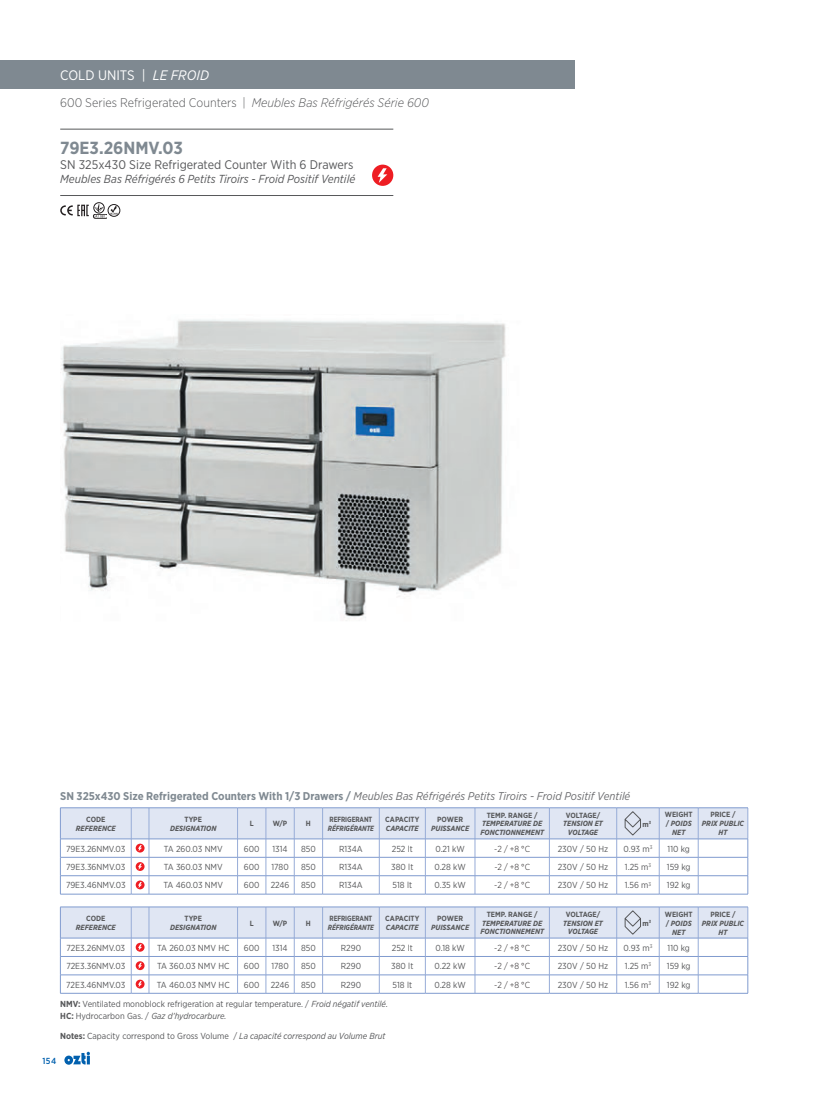
<style>
.page{position:relative;width:815px;height:1099px;background:#fff}
.page>*{position:absolute;margin:0;border:0;box-sizing:border-box;transform-origin:0 0}
.t1{font:700 17.5px "Gotham Narrow";color:#7f8991}
.t2{font:13.75px "Gotham Narrow";color:#fff}
.t3{font:300 12.5px "Gotham Narrow";color:#57585a}
.t4{font:12.5px "Gotham Narrow";color:#57585a}
.t5{font:italic 11.62px "Gotham Narrow";color:#57585a}
.t6{font:italic 11.25px "Gotham Narrow";color:#6c6d70}
.t7{font:8.75px/12.5px "Gotham Narrow";color:#57585a}
.t8{font:300 8.75px "Gotham Narrow";color:#231f20}
.t9{font:500 8.75px "Gotham Narrow";color:#0160ae}
.t10{font:italic 700 7.5px/9px "Gotham Narrow";color:#57585a;text-align:center}
.t11{font:700 7.5px "Gotham Narrow";color:#57585a}
.t12{font:italic 700 7.5px "Gotham Narrow";color:#57585a;scale:.9 1}
.t13{font:700 7.5px "Gotham Narrow";color:#57585a;scale:.9 1}
.t14{font:700 7.5px "Gotham Narrow";letter-spacing:-.035em;color:#57585a}
.s1{font-style:italic}
.s2{font-weight:700;font-style:normal;color:#7f8991}
.s3{font-style:normal}
.s4{font-weight:700}
</style>
<div class="page">
<svg style="left:64px;top:1051px;width:26px;height:13px"></svg>
<div style="left:0;top:60px;width:574px;height:29px;background:#7f8991"></div>
<hr style="left:60px;top:129px;width:333px;height:1px;background:#57585a">
<hr style="left:60px;top:195px;width:333px;height:1px;background:#57585a">
<div style="left:372px;top:165px;width:21px;height:21px;background:#ee1d23;border-radius:50%"></div>
<svg style="left:378px;top:168px;width:9px;height:15px"></svg>
<div style="left:94px;top:202px;width:10px;height:11px;border:1px solid #231f20;border-radius:50%"></div>
<div style="left:108px;top:204px;width:12px;height:12px;border:1px solid #231f20;border-radius:50%"></div>
<svg style="left:60px;top:203px;width:58px;height:15px"></svg>
<img style="left:60px;top:319px;width:446px;height:302px">
<svg style="left:60px;top:807px;width:689px;height:87px"></svg>
<svg style="left:60px;top:906px;width:689px;height:88px"></svg>
<h2 class="t2" style="left:60px;top:67px;width:150px">COLD UNITS | <span class="s1">LE FROID</span></h2>
<h3 class="t3" style="left:60px;top:95px;width:370px">600 Series Refrigerated Counters | <span class="s1">Meubles Bas Réfrigérés Série 600</span></h3>
<h1 class="t1" style="left:60px;top:136px;width:124px">79E3.26NMV.03</h1>
<h3 class="t4" style="left:60px;top:156px;width:295px">SN 325x430 Size Refrigerated Counter With 6 Drawers</h3>
<h3 class="t5" style="left:60px;top:171px;width:297px">Meubles Bas Réfrigérés 6 Petits Tiroirs - Froid Positif Ventilé</h3>
<p class="t6" style="left:60px;top:789px;width:572px"><span class="s2">SN 325x430 Size Refrigerated Counters With 1/3 Drawers /</span> Meubles Bas Réfrigérés Petits Tiroirs - Froid Positif Ventilé</p>
<p class="t11" style="left:86px;top:814px;width:21px">CODE</p>
<p class="t10" style="left:76px;top:823px;width:42px">REFERENCE</p>
<p class="t14" style="left:566px;top:810px;width:36px">VOLTAGE/</p>
<p class="t10" style="left:563px;top:819px;width:41px">TENSION ET<br>VOLTAGE</p>
<p class="t11" style="left:642px;top:819px;width:10px">m<sup>3</sup></p>
<p class="t10" style="left:665px;top:810px;width:29px"><span class="s3">WEIGHT /</span> POIDS<br>NET</p>
<p class="t11" style="left:710px;top:809px;width:27px">PRICE /</p>
<p class="t11" style="left:487px;top:810px;width:52px">TEMP. RANGE /</p>
<p class="t10" style="left:480px;top:819px;width:65px;text-align:left">TEMPERATURE DE<br>FONCTIONNEMENT</p>
<p class="t11" style="left:185px;top:814px;width:19px">TYPE</p>
<p class="t10" style="left:170px;top:823px;width:48px">DESIGNATION</p>
<p class="t11" style="left:437px;top:814px;width:27px">POWER</p>
<p class="t10" style="left:431px;top:823px;width:40px">PUISSANCE</p>
<p class="t13" style="left:330px;top:814px;width:49px">REFRIGERANT</p>
<p class="t12" style="left:328px;top:823px;width:53px">RÉFRIGÉRANTE</p>
<p class="t11" style="left:385px;top:814px;width:36px">CAPACITY</p>
<p class="t10" style="left:386px;top:823px;width:34px">CAPACITE</p>
<p class="t11" style="left:250px;top:818px;width:5px">L</p>
<p class="t11" style="left:273px;top:818px;width:16px">W/P</p>
<p class="t11" style="left:306px;top:818px;width:6px">H</p>
<p class="t10" style="left:702px;top:819px;width:44px">PRIX PUBLIC<br>HT</p>
<p class="t7" style="left:66px;top:842px;width:61px">79E3.26NMV.03</p>
<p class="t7" style="left:164px;top:842px;width:61px">TA 260.03 NMV</p>
<p class="t7" style="left:244px;top:842px;width:17px">600</p>
<p class="t7" style="left:273px;top:842px;width:17px">1314</p>
<p class="t7" style="left:301px;top:842px;width:16px">850</p>
<p class="t7" style="left:339px;top:842px;width:25px">R134A</p>
<p class="t7" style="left:392px;top:842px;width:22px">252 lt</p>
<p class="t7" style="left:435px;top:842px;width:31px">0.21 kW</p>
<p class="t8" style="left:494px;top:843px;width:37px">-2 / +8 °C</p>
<p class="t7" style="left:558px;top:842px;width:52px">230V / 50 Hz</p>
<p class="t7" style="left:624px;top:842px;width:30px">0.93 m<sup>3</sup></p>
<p class="t7" style="left:668px;top:842px;width:24px">110 kg</p>
<p class="t7" style="left:66px;top:860px;width:61px">79E3.36NMV.03</p>
<p class="t7" style="left:164px;top:860px;width:61px">TA 360.03 NMV</p>
<p class="t7" style="left:244px;top:860px;width:17px">600</p>
<p class="t7" style="left:271px;top:860px;width:19px">1780</p>
<p class="t7" style="left:301px;top:860px;width:16px">850</p>
<p class="t7" style="left:339px;top:860px;width:25px">R134A</p>
<p class="t7" style="left:391px;top:860px;width:24px">380 lt</p>
<p class="t7" style="left:434px;top:860px;width:33px">0.28 kW</p>
<p class="t8" style="left:494px;top:861px;width:37px">-2 / +8 °C</p>
<p class="t7" style="left:558px;top:860px;width:52px">230V / 50 Hz</p>
<p class="t7" style="left:625px;top:860px;width:28px">1.25 m<sup>3</sup></p>
<p class="t7" style="left:667px;top:860px;width:25px">159 kg</p>
<p class="t7" style="left:66px;top:878px;width:61px">79E3.46NMV.03</p>
<p class="t7" style="left:164px;top:878px;width:61px">TA 460.03 NMV</p>
<p class="t7" style="left:244px;top:878px;width:17px">600</p>
<p class="t7" style="left:271px;top:878px;width:20px">2246</p>
<p class="t7" style="left:301px;top:878px;width:16px">850</p>
<p class="t7" style="left:339px;top:878px;width:25px">R134A</p>
<p class="t7" style="left:393px;top:878px;width:21px">518 lt</p>
<p class="t7" style="left:435px;top:878px;width:33px">0.35 kW</p>
<p class="t8" style="left:494px;top:880px;width:37px">-2 / +8 °C</p>
<p class="t7" style="left:558px;top:878px;width:52px">230V / 50 Hz</p>
<p class="t7" style="left:625px;top:878px;width:28px">1.56 m<sup>3</sup></p>
<p class="t7" style="left:667px;top:878px;width:25px">192 kg</p>
<p class="t11" style="left:86px;top:913px;width:21px">CODE</p>
<p class="t10" style="left:76px;top:922px;width:42px">REFERENCE</p>
<p class="t14" style="left:566px;top:909px;width:36px">VOLTAGE/</p>
<p class="t10" style="left:563px;top:918px;width:41px">TENSION ET<br>VOLTAGE</p>
<p class="t11" style="left:642px;top:918px;width:10px">m<sup>3</sup></p>
<p class="t10" style="left:665px;top:909px;width:29px"><span class="s3">WEIGHT /</span> POIDS<br>NET</p>
<p class="t11" style="left:710px;top:909px;width:27px">PRICE /</p>
<p class="t11" style="left:487px;top:909px;width:52px">TEMP. RANGE /</p>
<p class="t10" style="left:480px;top:918px;width:65px;text-align:left">TEMPERATURE DE<br>FONCTIONNEMENT</p>
<p class="t11" style="left:185px;top:913px;width:19px">TYPE</p>
<p class="t10" style="left:170px;top:922px;width:48px">DESIGNATION</p>
<p class="t11" style="left:437px;top:913px;width:27px">POWER</p>
<p class="t10" style="left:431px;top:922px;width:40px">PUISSANCE</p>
<p class="t13" style="left:330px;top:913px;width:49px">REFRIGERANT</p>
<p class="t12" style="left:328px;top:922px;width:53px">RÉFRIGÉRANTE</p>
<p class="t11" style="left:385px;top:913px;width:36px">CAPACITY</p>
<p class="t10" style="left:386px;top:922px;width:34px">CAPACITE</p>
<p class="t11" style="left:250px;top:918px;width:5px">L</p>
<p class="t11" style="left:273px;top:918px;width:16px">W/P</p>
<p class="t11" style="left:306px;top:918px;width:6px">H</p>
<p class="t10" style="left:702px;top:918px;width:44px">PRIX PUBLIC<br>HT</p>
<p class="t7" style="left:66px;top:941px;width:60px">72E3.26NMV.03</p>
<p class="t7" style="left:157px;top:941px;width:74px">TA 260.03 NMV HC</p>
<p class="t7" style="left:244px;top:941px;width:17px">600</p>
<p class="t7" style="left:273px;top:941px;width:17px">1314</p>
<p class="t7" style="left:301px;top:941px;width:16px">850</p>
<p class="t7" style="left:341px;top:941px;width:22px">R290</p>
<p class="t7" style="left:392px;top:941px;width:22px">252 lt</p>
<p class="t7" style="left:436px;top:941px;width:31px">0.18 kW</p>
<p class="t8" style="left:494px;top:942px;width:37px">-2 / +8 °C</p>
<p class="t7" style="left:558px;top:941px;width:52px">230V / 50 Hz</p>
<p class="t7" style="left:624px;top:941px;width:30px">0.93 m<sup>3</sup></p>
<p class="t7" style="left:668px;top:941px;width:24px">110 kg</p>
<p class="t7" style="left:66px;top:959px;width:60px">72E3.36NMV.03</p>
<p class="t7" style="left:157px;top:959px;width:74px">TA 360.03 NMV HC</p>
<p class="t7" style="left:244px;top:959px;width:17px">600</p>
<p class="t7" style="left:271px;top:959px;width:19px">1780</p>
<p class="t7" style="left:301px;top:959px;width:16px">850</p>
<p class="t7" style="left:341px;top:959px;width:22px">R290</p>
<p class="t7" style="left:391px;top:959px;width:24px">380 lt</p>
<p class="t7" style="left:435px;top:959px;width:33px">0.22 kW</p>
<p class="t8" style="left:494px;top:960px;width:37px">-2 / +8 °C</p>
<p class="t7" style="left:558px;top:959px;width:52px">230V / 50 Hz</p>
<p class="t7" style="left:625px;top:959px;width:28px">1.25 m<sup>3</sup></p>
<p class="t7" style="left:667px;top:959px;width:25px">159 kg</p>
<p class="t7" style="left:66px;top:978px;width:61px">72E3.46NMV.03</p>
<p class="t7" style="left:157px;top:978px;width:74px">TA 460.03 NMV HC</p>
<p class="t7" style="left:244px;top:978px;width:17px">600</p>
<p class="t7" style="left:271px;top:978px;width:20px">2246</p>
<p class="t7" style="left:301px;top:978px;width:16px">850</p>
<p class="t7" style="left:341px;top:978px;width:22px">R290</p>
<p class="t7" style="left:393px;top:978px;width:21px">518 lt</p>
<p class="t7" style="left:434px;top:978px;width:33px">0.28 kW</p>
<p class="t8" style="left:494px;top:979px;width:37px">-2 / +8 °C</p>
<p class="t7" style="left:558px;top:978px;width:52px">230V / 50 Hz</p>
<p class="t7" style="left:625px;top:978px;width:28px">1.56 m<sup>3</sup></p>
<p class="t7" style="left:667px;top:978px;width:25px">192 kg</p>
<p class="t7" style="left:60px;top:997px;width:329px"><span class="s4">NMV:</span> Ventilated monoblock refrigeration at regular temperature. / <span class="s1">Froid négatif ventilé.<br></span><span class="s4">HC:</span> Hydrocarbon Gas. / <span class="s1">Gaz d’hydrocarbure.</span></p>
<p class="t7" style="left:60px;top:1029px;width:327px"><span class="s4">Notes:</span> Capacity correspond to Gross Volume / <span class="s1">La capacité correspond au Volume Brut</span></p>
<p class="t9" style="left:43px;top:1055px;width:15px">154</p>
</div>
